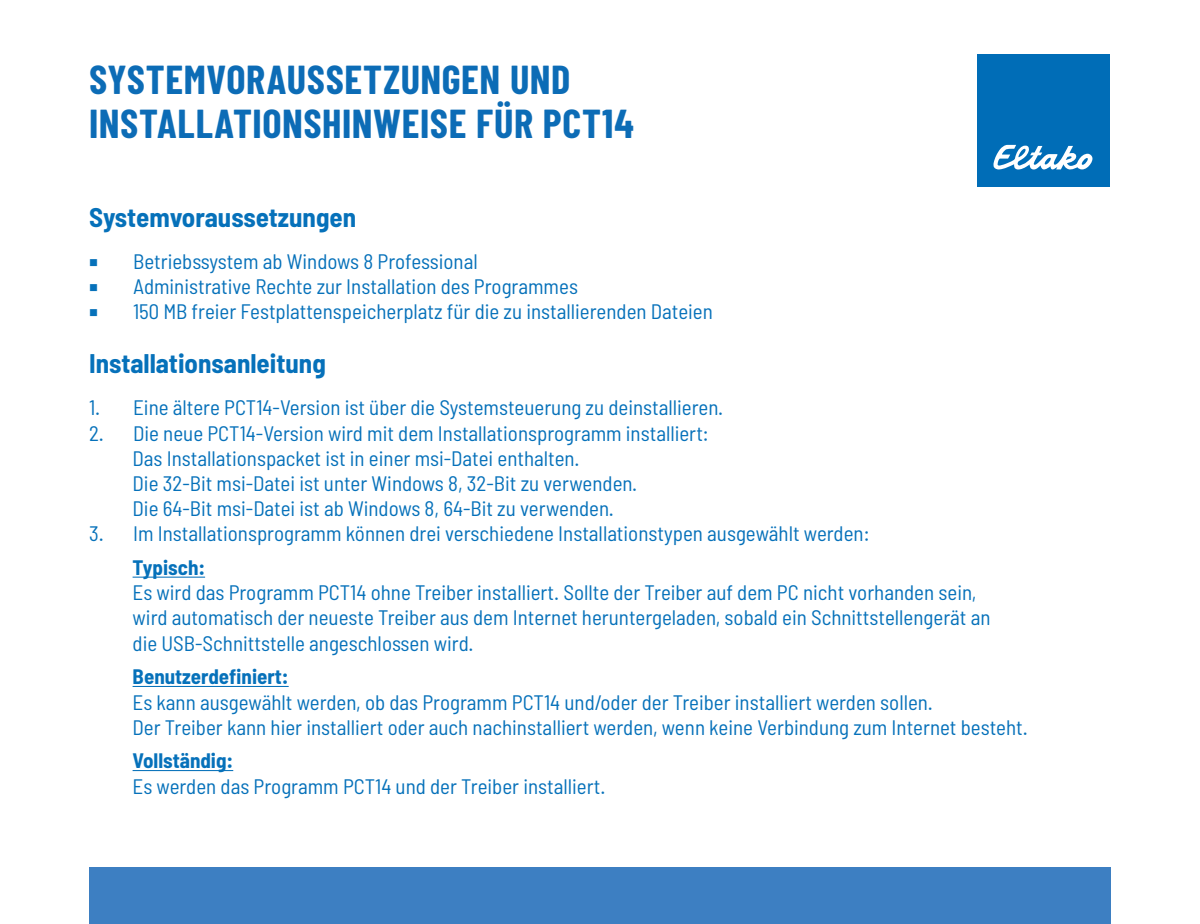
<style>
.page{position:relative;width:1200px;height:924px;background:#fff}
.page>*{position:absolute;margin:0;border:0;box-sizing:border-box;transform-origin:0 0}
.t1{font:700 40.5px/43.5px "Barlow Condensed";letter-spacing:.015em;color:#0c6cb6}
.t2{font:700 semi-condensed 27px "Barlow";color:#0671ba}
.t3{font:semi-condensed 21px/25.2px "Barlow";color:#0671ba}
.t4{font:700 semi-condensed 21px "Barlow";color:#0671ba}
</style>
<div class="page">
<div style="left:89px;top:867px;width:1022px;height:57px;background:#3d7fc2"></div>
<hr style="left:133px;top:577px;width:72px;height:1px;background:#0671ba">
<hr style="left:133px;top:686px;width:156px;height:1px;background:#0671ba">
<hr style="left:133px;top:770px;width:100px;height:1px;background:#0671ba">
<div style="left:977px;top:54px;width:132px;height:132px;background:#006db7"></div>
<svg style="left:993px;top:145px;width:100px;height:25px"></svg>
<h1 class="t1" style="left:89px;top:57px;width:546px">SYSTEMVORAUSSETZUNGEN UND<br>INSTALLATIONSHINWEISE FÜR PCT14</h1>
<p class="t2" style="left:89px;top:200px;width:269px">Systemvoraussetzungen</p>
<p class="t3" style="left:89px;top:248px;width:390px">■ Betriebssystem ab Windows 8 Professional</p>
<p class="t3" style="left:89px;top:274px;width:490px">■ Administrative Rechte zur Installation des Programmes</p>
<p class="t3" style="left:89px;top:299px;width:625px">■ 150 MB freier Festplattenspeicherplatz für die zu installierenden Dateien</p>
<p class="t2" style="left:89px;top:347px;width:238px">Installationsanleitung</p>
<p class="t3" style="left:89px;top:395px;width:636px">1. Eine ältere PCT14-Version ist über die Systemsteuerung zu deinstallieren.</p>
<p class="t3" style="left:133px;top:420px;width:578px;text-indent:-44px">2. Die neue PCT14-Version wird mit dem Installationsprogramm installiert:<br>Das Installationspacket ist in einer msi-Datei enthalten.<br>Die 32-Bit msi-Datei ist unter Windows 8, 32-Bit zu verwenden.<br>Die 64-Bit msi-Datei ist ab Windows 8, 64-Bit zu verwenden.</p>
<p class="t3" style="left:89px;top:521px;width:782px">3. Im Installationsprogramm können drei verschiedene Installationstypen ausgewählt werden:</p>
<p class="t4" style="left:133px;top:554px;width:74px">Typisch:</p>
<p class="t3" style="left:133px;top:580px;width:859px">Es wird das Programm PCT14 ohne Treiber installiert. Sollte der Treiber auf dem PC nicht vorhanden sein, wird automatisch der neueste Treiber aus dem Internet heruntergeladen, sobald ein Schnittstellengerät an die USB-Schnittstelle angeschlossen wird.</p>
<p class="t4" style="left:133px;top:664px;width:158px">Benutzerdefiniert:</p>
<p class="t3" style="left:133px;top:689px;width:897px">Es kann ausgewählt werden, ob das Programm PCT14 und/oder der Treiber installiert werden sollen.<br>Der Treiber kann hier installiert oder auch nachinstalliert werden, wenn keine Verbindung zum Internet besteht.</p>
<p class="t4" style="left:133px;top:748px;width:102px">Vollständig:</p>
<p class="t3" style="left:133px;top:773px;width:474px">Es werden das Programm PCT14 und der Treiber installiert.</p>
</div>
